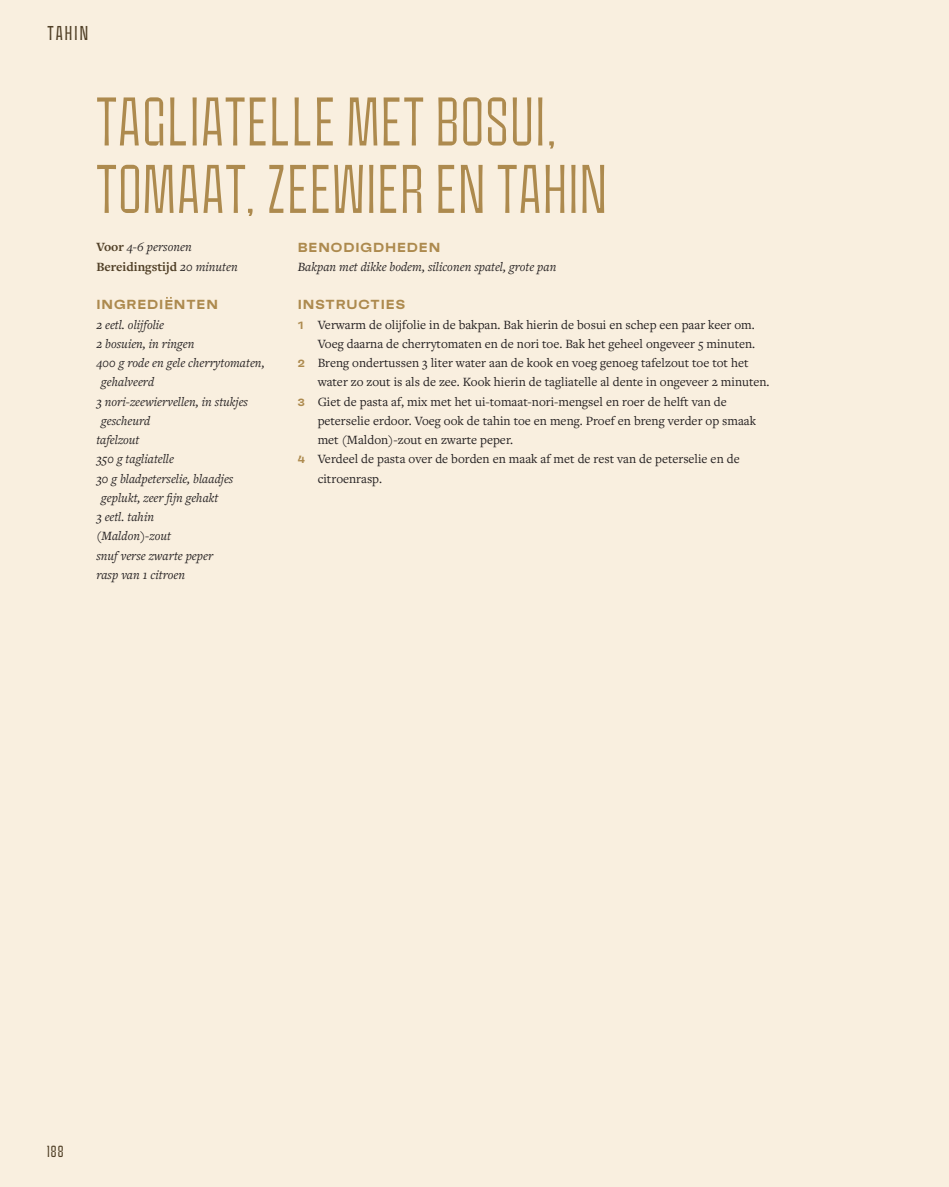
<style>
.page{position:relative;width:949px;height:1187px;background:#fff}
.page>*{position:absolute;margin:0;border:0;box-sizing:border-box;transform-origin:0 0}
.t1{font:56px/67.4px "Boxout 02";letter-spacing:.03em;color:#ad8a4e}
.t2{font:500 16.45px "Boxout 02";letter-spacing:.13em;color:#514027}
.t3{font:13.12px "Freight Text Pro";color:#231f20}
.t4{font:italic 13.12px/19.2px "Freight Text Pro";color:#231f20}
.t5{font:700 expanded 13.12px "Faktum Test";letter-spacing:.07em;color:#ad8a4e}
.t6{font:500 13.12px "Boxout 02";color:#514027}
.s1{font-weight:700;font-style:normal;color:#514027}
.s2{font-family:"Faktum Test";font-weight:700;font-stretch:expanded;font-size:10.5px;color:#ad8a4e}
</style>
<div class="page">
<div style="left:0;top:0;width:948px;height:1186px;background:#f9efdf"></div>
<svg style="left:165px;top:297px;width:7px;height:12px"></svg>
<p class="t2" style="left:47px;top:22px;width:42px">TAHIN</p>
<h1 class="t1" style="left:96px;top:85px;width:511px">TAGLIATELLE MET BOSUI,<br>TOMAAT, ZEEWIER EN TAHIN</h1>
<p class="t4" style="left:96px;top:237px;width:143px"><span class="s1">Voor</span> 4-6 personen<br><span class="s1">Bereidingstijd</span> 20 minuten</p>
<p class="t5" style="left:96px;top:299px;width:123px">INGREDI NTEN</p>
<p class="t4" style="left:96px;top:314px;width:69px">2 eetl. olijfolie</p>
<p class="t4" style="left:96px;top:333px;width:99px">2 bosuien, in ringen</p>
<p class="t4" style="left:96px;top:352px;width:170px">400 g rode en gele cherrytomaten,</p>
<p class="t4" style="left:101px;top:372px;width:54px">gehalveerd</p>
<p class="t4" style="left:96px;top:391px;width:153px">3 nori-zeewiervellen, in stukjes</p>
<p class="t4" style="left:101px;top:410px;width:51px">gescheurd</p>
<p class="t4" style="left:96px;top:429px;width:45px">tafelzout</p>
<p class="t4" style="left:96px;top:449px;width:79px">350 g tagliatelle</p>
<p class="t4" style="left:96px;top:468px;width:138px">30 g bladpeterselie, blaadjes</p>
<p class="t4" style="left:101px;top:487px;width:119px">geplukt, zeer fijn gehakt</p>
<p class="t4" style="left:96px;top:507px;width:59px">3 eetl. tahin</p>
<p class="t4" style="left:96px;top:526px;width:76px">(Maldon)-zout</p>
<p class="t4" style="left:96px;top:545px;width:118px">snuf verse zwarte peper</p>
<p class="t4" style="left:96px;top:564px;width:90px">rasp van 1 citroen</p>
<p class="t5" style="left:298px;top:242px;width:144px">BENODIGDHEDEN</p>
<p class="t4" style="left:298px;top:256px;width:260px">Bakpan met dikke bodem, siliconen spatel, grote pan</p>
<p class="t5" style="left:298px;top:299px;width:109px">INSTRUCTIES</p>
<p class="t3" style="left:298px;top:315px;width:458px"><span class="s2">1</span> Verwarm de olijfolie in de bakpan. Bak hierin de bosui en schep een paar keer om.</p>
<p class="t3" style="left:317px;top:335px;width:439px">Voeg daarna de cherrytomaten en de nori toe. Bak het geheel ongeveer 5 minuten.</p>
<p class="t3" style="left:298px;top:354px;width:452px"><span class="s2">2</span> Breng ondertussen 3 liter water aan de kook en voeg genoeg tafelzout toe tot het</p>
<p class="t3" style="left:317px;top:373px;width:453px">water zo zout is als de zee. Kook hierin de tagliatelle al dente in ongeveer 2 minuten.</p>
<p class="t3" style="left:298px;top:392px;width:430px"><span class="s2">3</span> Giet de pasta af, mix met het ui-tomaat-nori-mengsel en roer de helft van de</p>
<p class="t3" style="left:317px;top:412px;width:440px">peterselie erdoor. Voeg ook de tahin toe en meng. Proef en breng verder op smaak</p>
<p class="t3" style="left:317px;top:431px;width:197px">met (Maldon)-zout en zwarte peper.</p>
<p class="t3" style="left:298px;top:450px;width:443px"><span class="s2">4</span> Verdeel de pasta over de borden en maak af met de rest van de peterselie en de</p>
<p class="t3" style="left:317px;top:469px;width:66px">citroenrasp.</p>
<p class="t6" style="left:47px;top:1141px;width:18px">188</p>
</div>
